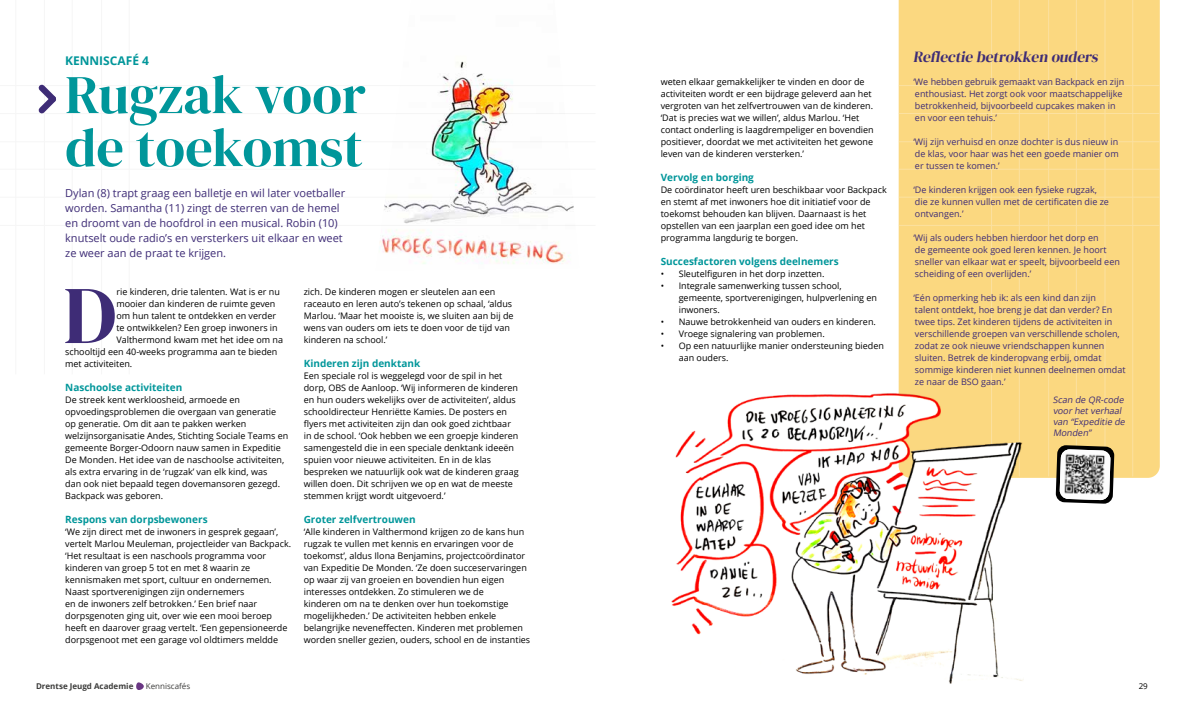
<style>
.page{position:relative;width:1191px;height:709px;background:#fff}
.page>*{position:absolute;margin:0;border:0;box-sizing:border-box;transform-origin:0 0}
.t1{font:81.7px "DM Serif Display";color:#3e2c76}
.t2{font:54.4px/53px "DM Serif Display";color:#00969a}
.t3{font:italic 15.4px "DM Serif Display";color:#3e2c76}
.t4{font:700 12px "Open Sans";color:#00969a}
.t5{font:11px/15px "Open Sans";color:#3e2c76}
.t6{font:700 10px "Open Sans";color:#00969a}
.t7{font:9px/12px "Open Sans";color:#000}
.t8{font:9px/12px "Open Sans";color:#3e2c76}
.t9{font:italic 9px/11px "Open Sans";color:#3e2c76}
.t10{font:700 8px "Open Sans";color:#3c3c3b}
.t11{font:8px "Open Sans";color:#3c3c3b}
.t12{font:8px "Open Sans";color:#000}
</style>
<div class="page">
<svg style="left:136px;top:682px;width:8px;height:8px"></svg>
<hr style="left:101px;top:0;width:1px;height:374px;background:#f6f6f6">
<hr style="left:44px;top:0;width:1px;height:374px;background:#f6f6f6">
<hr style="left:15px;top:0;width:1px;height:374px;background:#f6f6f6">
<hr style="left:129px;top:0;width:1px;height:374px;background:#f6f6f6">
<hr style="left:72px;top:0;width:1px;height:374px;background:#f6f6f6">
<hr style="left:0;top:85px;width:595px;height:1px;background:#f6f6f6">
<hr style="left:0;top:169px;width:595px;height:1px;background:#f6f6f6">
<hr style="left:0;top:113px;width:595px;height:1px;background:#f6f6f6">
<hr style="left:0;top:197px;width:595px;height:1px;background:#f6f6f6">
<hr style="left:0;top:141px;width:595px;height:1px;background:#f6f6f6">
<hr style="left:0;top:225px;width:595px;height:1px;background:#f6f6f6">
<img style="left:380px;top:61px;width:194px;height:203px">
<svg style="left:38px;top:84px;width:18px;height:30px"></svg>
<div style="left:898px;top:0;width:261px;height:478px;background:#fbd880"></div>
<hr style="left:1048px;top:0;width:1px;height:476px;background:#fce1a0">
<hr style="left:991px;top:0;width:1px;height:476px;background:#fce1a0">
<hr style="left:1104px;top:0;width:1px;height:476px;background:#fce1a0">
<hr style="left:1075px;top:0;width:1px;height:476px;background:#fce1a0">
<hr style="left:1018px;top:0;width:1px;height:476px;background:#fce1a0">
<hr style="left:1132px;top:0;width:1px;height:476px;background:#fce1a0">
<hr style="left:899px;top:85px;width:260px;height:1px;background:#fce1a0">
<hr style="left:899px;top:169px;width:260px;height:1px;background:#fce1a0">
<hr style="left:899px;top:113px;width:260px;height:1px;background:#fce1a0">
<hr style="left:899px;top:197px;width:260px;height:1px;background:#fce1a0">
<hr style="left:899px;top:141px;width:260px;height:1px;background:#fce1a0">
<hr style="left:899px;top:225px;width:260px;height:1px;background:#fce1a0">
<svg style="left:1055px;top:445px;width:59px;height:59px"></svg>
<img style="left:1059px;top:449px;width:51px;height:51px">
<img style="left:671px;top:381px;width:352px;height:303px">
<h3 class="t4" style="left:65px;top:52px;width:85px">KENNISCAFÉ 4</h3>
<h2 class="t2" style="left:65px;top:69px;width:302px">Rugzak voor de toekomst</h2>
<p class="t5" style="left:65px;top:185px;width:281px">Dylan (8) trapt graag een balletje en wil later voetballer worden. Samantha (11) zingt de sterren van de hemel en droomt van de hoofdrol in een musical. Robin (10) knutselt oude radio’s en versterkers uit elkaar en weet ze weer aan de praat te krijgen.</p>
<h1 class="t1" style="left:63px;top:268px;width:54px">D</h1>
<p class="t7" style="left:116px;top:285px;width:165px">rie kinderen, drie talenten. Wat is er nu</p>
<p class="t7" style="left:116px;top:297px;width:161px">mooier dan kinderen de ruimte geven</p>
<p class="t7" style="left:116px;top:309px;width:161px">om hun talent te ontdekken en verder</p>
<p class="t7" style="left:116px;top:321px;width:163px">te ontwikkelen? Een groep inwoners in</p>
<p class="t7" style="left:116px;top:333px;width:168px">Valthermond kwam met het idee om na</p>
<p class="t7" style="left:65px;top:345px;width:214px">schooltijd een 40-weeks programma aan te bieden</p>
<p class="t7" style="left:65px;top:357px;width:69px">met activiteiten.</p>
<p class="t6" style="left:65px;top:380px;width:119px">Naschoolse activiteiten</p>
<p class="t7" style="left:65px;top:393px;width:225px">De streek kent werkloosheid, armoede en opvoedingsproblemen die overgaan van generatie op generatie. Om dit aan te pakken werken welzijnsorganisatie Andes, Stichting Sociale Teams en gemeente Borger-Odoorn nauw samen in Expeditie De Monden. Het idee van de naschoolse activiteiten, als extra ervaring in de ‘rugzak’ van elk kind, was<br>dan ook niet bepaald tegen dovemansoren gezegd.<br>Backpack was geboren.</p>
<p class="t6" style="left:65px;top:512px;width:144px">Respons van dorpsbewoners</p>
<p class="t7" style="left:65px;top:525px;width:227px">‘We zijn direct met de inwoners in gesprek gegaan’, vertelt Marlou Meuleman, projectleider van Backpack. ‘Het resultaat is een naschools programma voor kinderen van groep 5 tot en met 8 waarin ze kennismaken met sport, cultuur en ondernemen.<br>Naast sportverenigingen zijn ondernemers<br>en de inwoners zelf betrokken.’ Een brief naar dorpsgenoten ging uit, over wie een mooi beroep heeft en daarover graag vertelt. ‘Een gepensioneerde dorpsgenoot met een garage vol oldtimers meldde</p>
<p class="t7" style="left:304px;top:285px;width:211px">zich. De kinderen mogen er sleutelen aan een raceauto en leren auto’s tekenen op schaal, ‘aldus Marlou. ‘Maar het mooiste is, we sluiten aan bij de wens van ouders om iets te doen voor de tijd van kinderen na school.’</p>
<p class="t6" style="left:304px;top:356px;width:118px">Kinderen zijn denktank</p>
<p class="t7" style="left:304px;top:369px;width:217px">Een speciale rol is weggelegd voor de spil in het dorp, OBS de Aanloop. ‘Wij informeren de kinderen en hun ouders wekelijks over de activiteiten’, aldus schooldirecteur Henriëtte Kamies. De posters en flyers met activiteiten zijn dan ook goed zichtbaar in de school. ‘Ook hebben we een groepje kinderen samengesteld die in een speciale denktank ideeën spuien voor nieuwe activiteiten. En in de klas bespreken we natuurlijk ook wat de kinderen graag willen doen. Dit schrijven we op en wat de meeste stemmen krijgt wordt uitgevoerd.’</p>
<p class="t6" style="left:304px;top:512px;width:113px">Groter zelfvertrouwen</p>
<p class="t7" style="left:304px;top:525px;width:228px">‘Alle kinderen in Valthermond krijgen zo de kans hun rugzak te vullen met kennis en ervaringen voor de toekomst’, aldus Ilona Benjamins, projectcoördinator van Expeditie De Monden. ‘Ze doen succeservaringen op waar zij van groeien en bovendien hun eigen interesses ontdekken. Zo stimuleren we de<br>kinderen om na te denken over hun toekomstige mogelijkheden.’ De activiteiten hebben enkele belangrijke neveneffecten. Kinderen met problemen worden sneller gezien, ouders, school en de instanties</p>
<p class="t7" style="left:660px;top:75px;width:214px">weten elkaar gemakkelijker te vinden en door de activiteiten wordt er een bijdrage geleverd aan het vergroten van het zelfvertrouwen van de kinderen. ‘Dat is precies wat we willen’, aldus Marlou. ‘Het contact onderling is laagdrempeliger en bovendien positiever, doordat we met activiteiten het gewone leven van de kinderen versterken.’</p>
<p class="t6" style="left:660px;top:170px;width:95px">Vervolg en borging</p>
<p class="t7" style="left:660px;top:183px;width:228px">De coördinator heeft uren beschikbaar voor Backpack en stemt af met inwoners hoe dit initiatief voor de toekomst behouden kan blijven. Daarnaast is het opstellen van een jaarplan een goed idee om het programma langdurig te borgen.</p>
<p class="t6" style="left:660px;top:254px;width:179px">Succesfactoren volgens deelnemers</p>
<p class="t7" style="left:660px;top:267px;width:165px">• Sleutelfiguren in het dorp inzetten.</p>
<p class="t7" style="left:678px;top:279px;width:200px;text-indent:-18px">• Integrale samenwerking tussen school, gemeente, sportverenigingen, hulpverlening en inwoners.</p>
<p class="t7" style="left:660px;top:315px;width:217px">• Nauwe betrokkenheid van ouders en kinderen.</p>
<p class="t7" style="left:660px;top:327px;width:166px">• Vroege signalering van problemen.</p>
<p class="t7" style="left:678px;top:339px;width:207px;text-indent:-18px">• Op een natuurlijke manier ondersteuning bieden aan ouders.</p>
<h3 class="t3" style="left:913px;top:48px;width:189px">Reflectie betrokken ouders</h3>
<p class="t8" style="left:913px;top:75px;width:212px">‘We hebben gebruik gemaakt van Backpack en zijn enthousiast. Het zorgt ook voor maatschappelijke betrokkenheid, bijvoorbeeld cupcakes maken in en voor een tehuis.’</p>
<p class="t8" style="left:913px;top:135px;width:207px;text-align:justify">‘Wij zijn verhuisd en onze dochter is dus nieuw in de klas, voor haar was het een goede manier om er tussen te komen.’</p>
<p class="t8" style="left:913px;top:183px;width:197px">‘De kinderen krijgen ook een fysieke rugzak, die ze kunnen vullen met de certificaten die ze ontvangen.’</p>
<p class="t8" style="left:913px;top:231px;width:208px">‘Wij als ouders hebben hierdoor het dorp en<br>de gemeente ook goed leren kennen. Je hoort sneller van elkaar wat er speelt, bijvoorbeeld een scheiding of een overlijden.’</p>
<p class="t8" style="left:913px;top:291px;width:214px">‘Eén opmerking heb ik: als een kind dan zijn<br>talent ontdekt, hoe breng je dat dan verder? En twee tips. Zet kinderen tijdens de activiteiten in verschillende groepen van verschillende scholen, zodat ze ook nieuwe vriendschappen kunnen sluiten. Betrek de kinderopvang erbij, omdat sommige kinderen niet kunnen deelnemen omdat ze naar de BSO gaan.’</p>
<p class="t9" style="left:1053px;top:393px;width:75px">Scan de QR-code voor hetverhaal van “Expeditie de<br>Monden”</p>
<p class="t10" style="left:36px;top:680px;width:99px">Drentse Jeugd Academie</p>
<p class="t11" style="left:146px;top:680px;width:46px">Kenniscafés</p>
<p class="t12" style="left:1138px;top:680px;width:11px">29</p>
</div>
